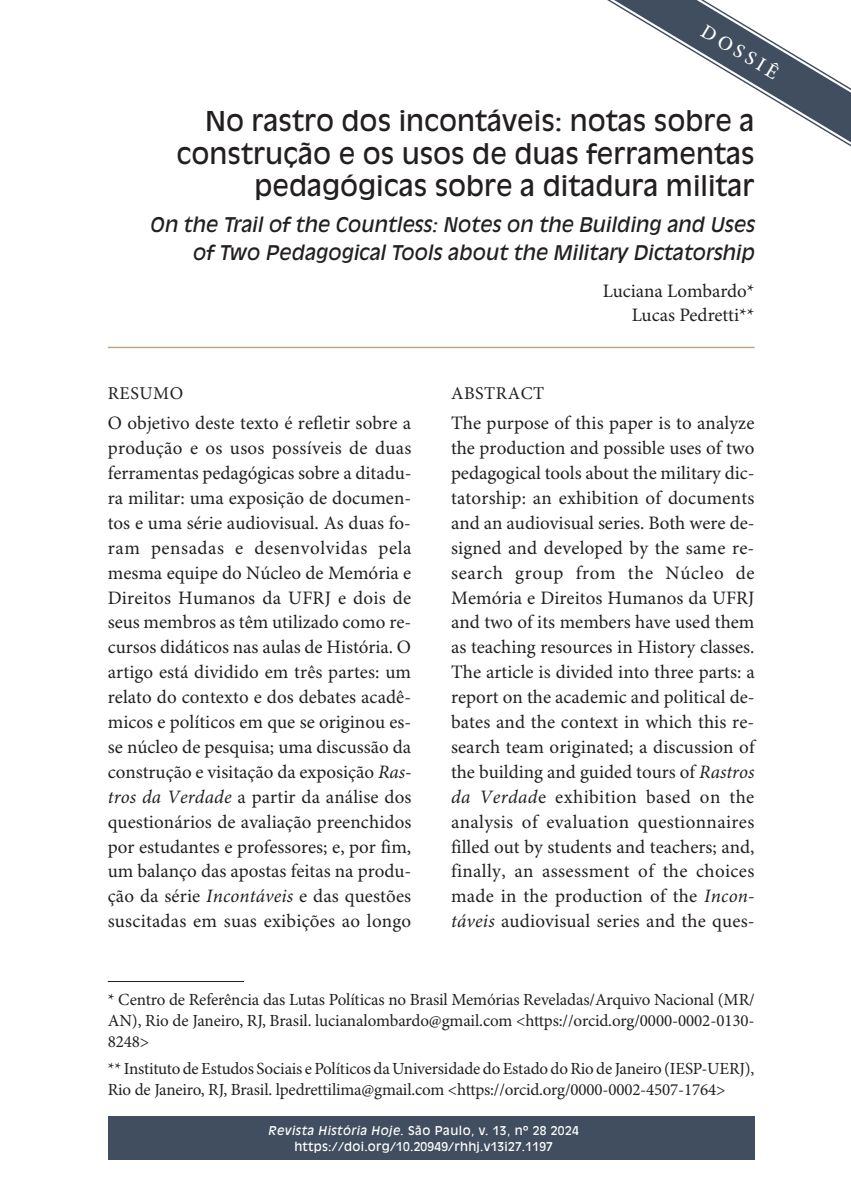
<style>
.page{position:relative;width:851px;height:1191px;background:#fff}
.page>*{position:absolute;margin:0;border:0;box-sizing:border-box;transform-origin:0 0}
.t1{font:27px/32px "Antique Olive Std";color:#231f20;text-align:right}
.t2{font:italic 20px/28px "Antique Olive Std";color:#231f20;text-align:right}
.t3{font:500 20px "Minion Pro";color:#fff}
.t4{font:19px/24.8px "Minion Pro";letter-spacing:.01em;color:#231f20;text-align:justify}
.t5{font:18px "Minion Pro";letter-spacing:.03em;color:#231f20}
.t6{font:17px/21px "Minion Pro";letter-spacing:-.01em;color:#231f20;text-align:justify}
.t7{font:12px/16px "Antique Olive Std";letter-spacing:.02em;color:#fff;text-align:center}
.s1{font-style:italic}
</style>
<div class="page">
<hr style="left:108px;top:347px;width:646px;height:1px;background:#b8a483">
<div style="left:108px;top:1116px;width:646px;height:43px;background:#414e5f"></div>
<hr style="left:108px;top:981px;width:136px;height:1px;background:#231f20">
<svg style="left:607px;top:0;width:243px;height:146px"></svg>
<p class="t3" style="left:708px;top:19px;width:88px;rotate:31deg">DOSSIÊ</p>
<h1 class="t1" style="left:176px;top:106px;width:579px">No rastro dos incontáveis: notas sobre a construção e os usos de duas ferramentas pedagógicas sobre a ditadura militar</h1>
<p class="t2" style="left:150px;top:210px;width:606px">On the Trail of the Countless: Notes on the Building and Uses of Two Pedagogical Tools about the Military Dictatorship</p>
<p class="t4" style="left:602px;top:280px;width:153px;line-height:24px;text-align:right">Luciana Lombardo*<br>Lucas Pedretti**</p>
<p class="t5" style="left:108px;top:382px;width:77px">RESUMO</p>
<p class="t4" style="left:108px;top:411px;width:305px">O objetivo deste texto é refletir sobre a produção e os usos possíveis de duas ferramentas pedagógicas sobre a ditadu&shy;ra militar: uma exposição de documen&shy;tos e uma série audiovisual. As duas fo&shy;ram pensadas e desenvolvidas pela mesma equipe do Núcleo de Memória e Direitos Humanos da UFRJ e dois de seus membros as têm utilizado como re&shy;cursos didáticos nas aulas de História. O artigo está dividido em três partes: um relato do contexto e dos debates acadê&shy;micos e políticos em que se originou es&shy;se núcleo de pesquisa; uma discussão da construção e visitação da exposição <span class="s1">Ras&shy;tros da Verdade</span> a partir da análise dos questionários de avaliação preenchidos por estudantes e professores; e, por fim, um balanço das apostas feitas na produ&shy;ção da série <span class="s1">Incontáveis</span> e das questões suscitadas em suas exibições ao longo</p>
<p class="t5" style="left:451px;top:382px;width:95px">ABSTRACT</p>
<p class="t4" style="left:451px;top:411px;width:305px">The purpose of this paper is to analyze the production and possible uses of two pedagogical tools about the military dic&shy;tatorship: an exhibition of documents and an audiovisual series. Both were de&shy;signed and developed by the same re&shy;search group from the Núcleo de Memória e Direitos Humanos da UFRJ and two of its members have used them as teaching resources in History classes.<br>The article is divided into three parts: a report on the academic and political de&shy;bates and the context in which this re&shy;search team originated; a discussion of the building and guided tours of <span class="s1">Rastros da Verdad</span>e exhibition based on the analysis of evaluation questionnaires filled out by students and teachers; and, finally, an assessment of the choices made in the production of the <span class="s1">Incon&shy;táveis</span> audiovisual series and the ques-</p>
<p class="t6" style="left:108px;top:989px;width:648px">* Centro de Referência das Lutas Políticas no Brasil Memórias Reveladas/Arquivo Nacional (MR/ AN), Rio de Janeiro, RJ, Brasil. lucianalombardo@gmail.com &lt;https://orcid.org/0000-0002-0130- 8248&gt;</p>
<p class="t6" style="left:108px;top:1058px;width:648px">** Instituto de Estudos Sociais e Políticos da Universidade do Estado do Rio de Janeiro (IESP-UERJ),<br>Rio de Janeiro, RJ, Brasil. lpedrettilima@gmail.com &lt;https://orcid.org/0000-0002-4507-1764&gt;</p>
<p class="t7" style="left:268px;top:1122px;width:312px"><span class="s1">Revista História Hoje.</span> São Paulo, v. 13, nº 28 2024 https://doi.org/10.20949/rhhj.v13i27.1197</p>
</div>
